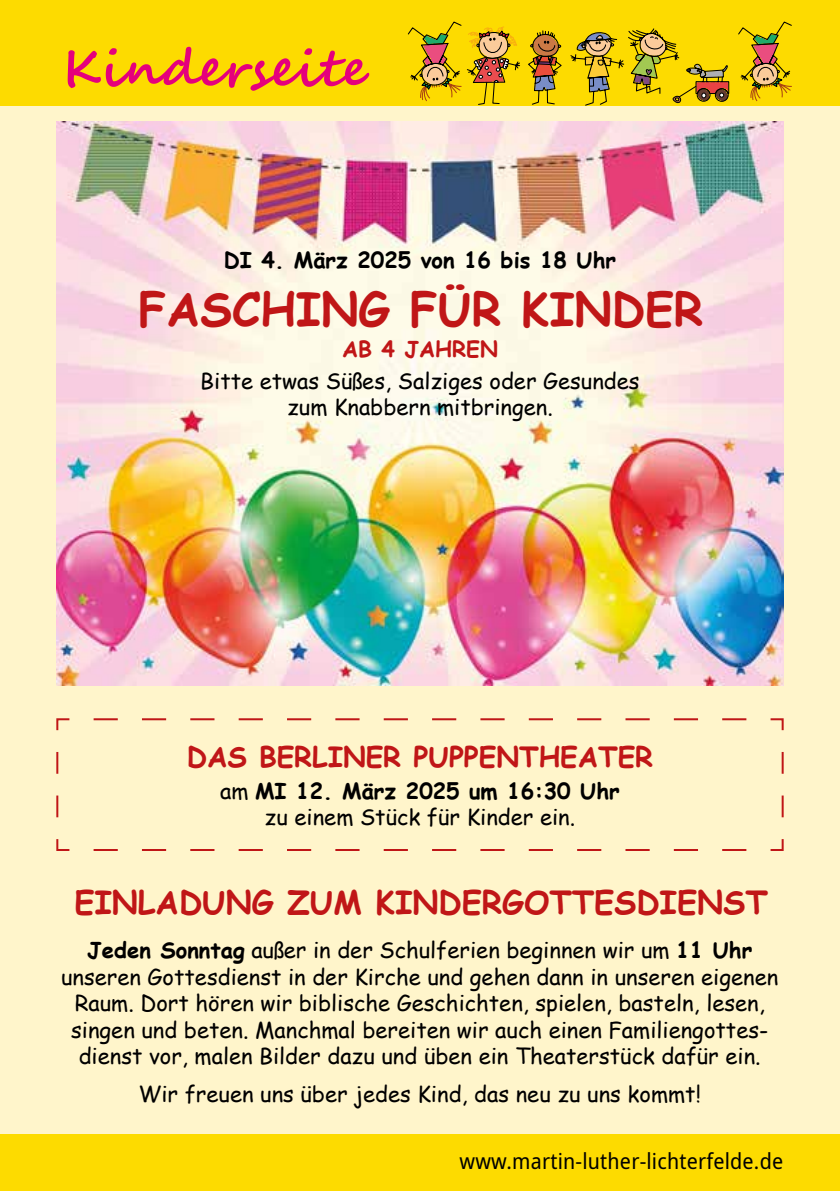
<style>
.page{position:relative;width:840px;height:1191px;background:#fff}
.page>*{position:absolute;margin:0;border:0;box-sizing:border-box;transform-origin:0 0}
.t1{font:700 50px "Segoe Script";color:#e5007c}
.t2{font:700 46px "Comic Sans MS";color:#c01617}
.t3{font:700 32px "Comic Sans MS";color:#c01617}
.t4{font:700 28px "Comic Sans MS";color:#c01617}
.t5{font:22px/26.4px "Comic Sans MS";color:#000;text-align:center}
.t6{font:semi-condensed 22px "Noto Sans";letter-spacing:.01em;color:#000}
.t7{font:700 22px "Comic Sans MS";color:#000}
.t8{font:700 22px "Comic Sans MS";color:#c01617}
.s1{font-weight:700}
</style>
<div class="page">
<div style="left:0;top:105px;width:839px;height:1029px;background:#fff5cb"></div>
<div style="left:0;top:1134px;width:839px;height:57px;background:#fddb00"></div>
<div style="left:0;top:0;width:839px;height:106px;background:#fddb00"></div>
<svg style="left:528px;top:30px;width:34px;height:75px"></svg>
<svg style="left:738px;top:21px;width:54px;height:81px"></svg>
<svg style="left:408px;top:21px;width:112px;height:84px"></svg>
<svg style="left:570px;top:28px;width:159px;height:78px"></svg>
<img style="left:57px;top:121px;width:726px;height:564px">
<svg style="left:56px;top:718px;width:728px;height:133px"></svg>
<h1 class="t1" style="left:62px;top:28px;width:306px">Kinderseite</h1>
<p class="t7" style="left:224px;top:244px;width:393px">DI 4. März 2025 von 16 bis 18 Uhr</p>
<h2 class="t2" style="left:138px;top:275px;width:566px">FASCHING FÜR KINDER</h2>
<p class="t8" style="left:342px;top:332px;width:157px">AB 4 JAHREN</p>
<p class="t5" style="left:200px;top:367px;width:440px">Bitte etwas Süßes, Salziges oder Gesundes zum Knabbern mitbringen.</p>
<p class="t4" style="left:187px;top:735px;width:467px">DAS BERLINER PUPPENTHEATER</p>
<p class="t5" style="left:220px;top:776px;width:401px">am <span class="s1">MI 12. März 2025 um 16:30 Uhr </span>zu einem Stück für Kinder ein.</p>
<h3 class="t3" style="left:74px;top:879px;width:694px">EINLADUNG ZUM KINDERGOTTESDIENST</h3>
<p class="t5" style="left:61px;top:936px;width:718px"><span class="s1">Jeden Sonntag</span> außer in der Schulferien beginnen wir um <span class="s1">11 Uhr </span>unseren Gottesdienst in der Kirche und gehen dann in unseren eigenen Raum. Dort hören wir biblische Geschichten, spielen, basteln, lesen, singen und beten. Manchmal bereiten wir auch einen Familiengottes&shy;dienst vor, malen Bilder dazu und üben ein Theaterstück dafür ein.</p>
<p class="t5" style="left:138px;top:1079px;width:563px">Wir freuen uns über jedes Kind, das neu zu uns kommt!</p>
<p class="t6" style="left:459px;top:1145px;width:325px">www.martin-luther-lichterfelde.de</p>
</div>
